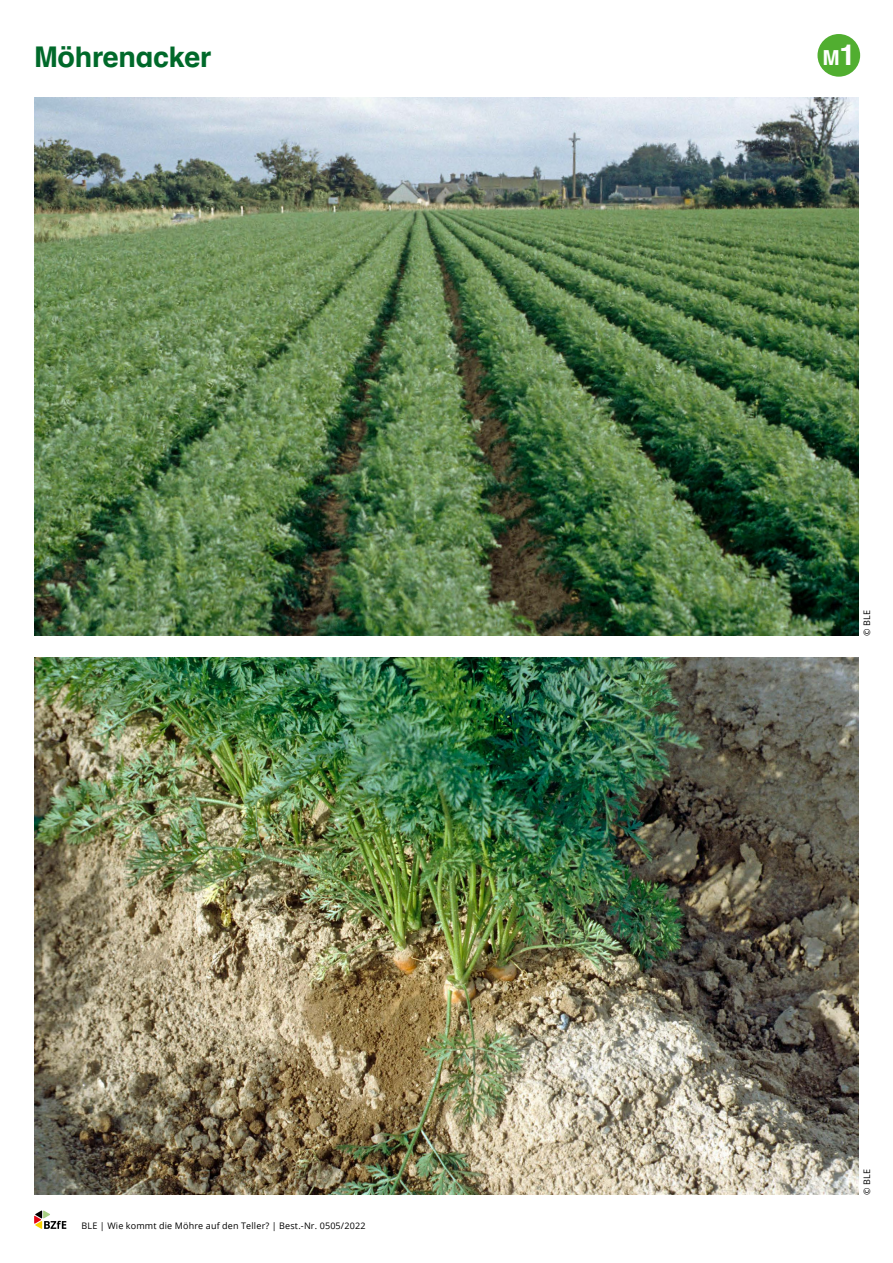
<style>
.page{position:relative;width:893px;height:1263px;background:#fff}
.page>*{position:absolute;margin:0;border:0;box-sizing:border-box;transform-origin:0 0}
.t1{font:700 28.5px "Schulbuch Nord";letter-spacing:-.01em;color:#00692a}
.t2{font:700 20.7px "Schulbuch Nord";color:#fff}
.t3{font:9px "Open Sans";letter-spacing:.02em;color:#000}
.s1{font-size:28.8px}
</style>
<div class="page">
<svg style="left:34px;top:1210px;width:32px;height:19px"></svg>
<div style="left:817px;top:34px;width:43px;height:43px;background:#51ae30;border-radius:50%"></div>
<img style="left:34px;top:98px;width:825px;height:538px">
<img style="left:34px;top:657px;width:825px;height:538px">
<h1 class="t1" style="left:34px;top:39px;width:179px">Möhrenacker</h1>
<h2 class="t2" style="left:822px;top:44px;width:35px">M<span class="s1">1</span></h2>
<p class="t3" style="left:82px;top:1219px;width:285px">BLE | Wie kommt die Möhre auf den Teller? | Best.-Nr. 0505/2022</p>
<p class="t3" style="left:861px;top:636px;width:27px;rotate:-90deg">© BLE</p>
<p class="t3" style="left:861px;top:1195px;width:27px;rotate:-90deg">© BLE</p>
</div>
